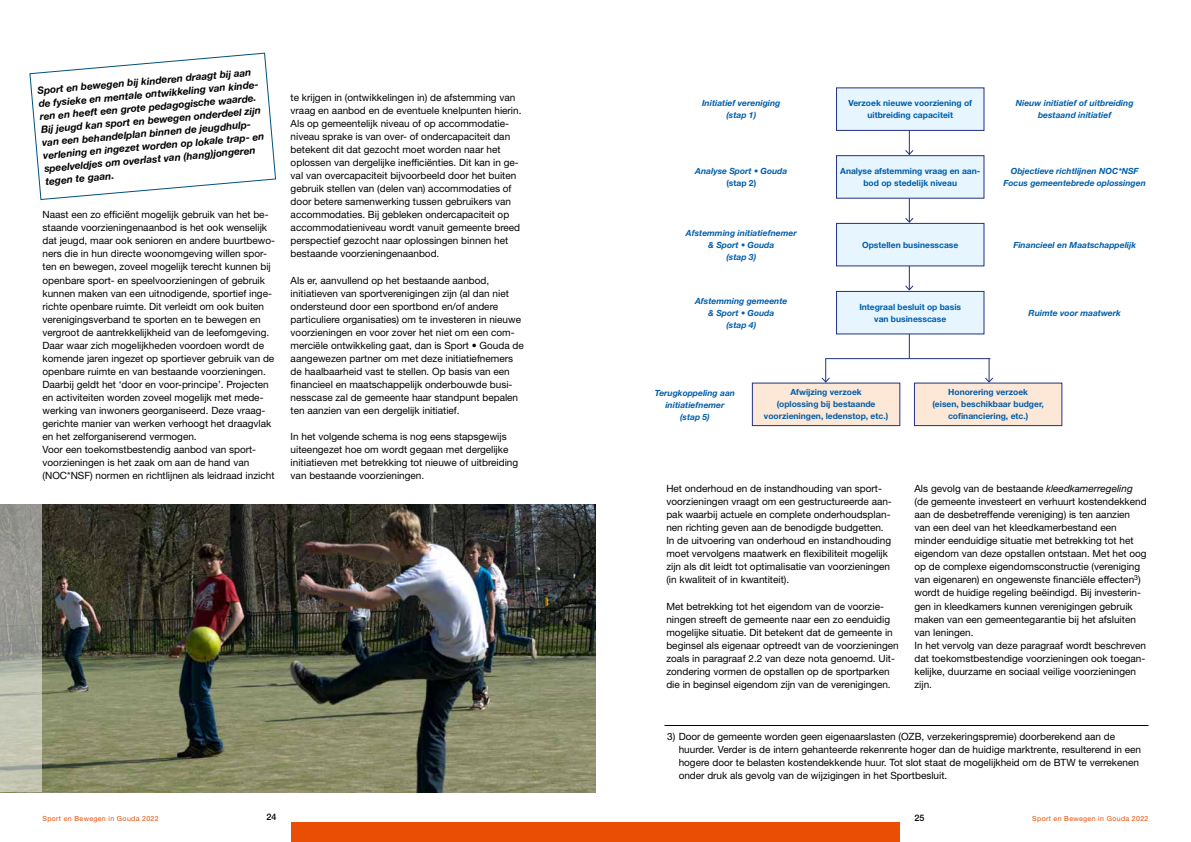
<style>
.page{position:relative;width:1191px;height:842px;background:#fff}
.page>*{position:absolute;margin:0;border:0;box-sizing:border-box;transform-origin:0 0}
.t1{font:10px/13px "Helvetica Neue LT Std";color:#000}
.t2{font:italic 700 10px/13px "Helvetica Neue LT Std";color:#000}
.t3{font:500 9px "Helvetica Neue LT Std";color:#000}
.t4{font:italic 700 8.5px/12px "Helvetica Neue LT Std";color:#005eaa;text-align:center}
.t5{font:700 8.5px/12px "Helvetica Neue LT Std";color:#005eaa;text-align:center}
.t6{font:7px "Helvetica Neue LT Std";letter-spacing:.05em;color:#e94e04}
.s1{font-style:italic}
</style>
<div class="page">
<div style="left:291px;top:822px;width:304px;height:20px;background:#e94e04"></div>
<div style="left:595px;top:822px;width:305px;height:20px;background:#e94e04"></div>
<svg style="left:29px;top:52px;width:247px;height:148px"></svg>
<img style="left:42px;top:504px;width:553px;height:288px">
<svg style="left:0;top:504px;width:42px;height:288px;background:#a9ab9f"></svg>
<div style="left:836px;top:88px;width:148px;height:42px;background:#e6f5fe"></div>
<div style="left:836px;top:87px;width:148px;height:44px;border:1px solid #243282"></div>
<hr style="left:908px;top:130px;width:2px;height:24px;background:#243282">
<svg style="left:905px;top:149px;width:9px;height:6px"></svg>
<div style="left:836px;top:156px;width:148px;height:42px;background:#e6f5fe"></div>
<div style="left:836px;top:155px;width:148px;height:44px;border:1px solid #243282"></div>
<hr style="left:908px;top:198px;width:2px;height:24px;background:#243282">
<svg style="left:904px;top:217px;width:10px;height:6px"></svg>
<div style="left:836px;top:223px;width:148px;height:43px;background:#e6f5fe"></div>
<div style="left:836px;top:223px;width:148px;height:43px;border:1px solid #243282"></div>
<hr style="left:908px;top:266px;width:2px;height:24px;background:#243282">
<svg style="left:904px;top:284px;width:10px;height:7px"></svg>
<div style="left:836px;top:291px;width:148px;height:43px;background:#e6f5fe"></div>
<div style="left:836px;top:291px;width:148px;height:43px;border:1px solid #243282"></div>
<hr style="left:908px;top:334px;width:2px;height:25px;background:#243282">
<svg style="left:984px;top:358px;width:10px;height:25px"></svg>
<svg style="left:820px;top:358px;width:11px;height:25px"></svg>
<hr style="left:826px;top:358px;width:164px;height:1px;background:#243282">
<div style="left:914px;top:383px;width:148px;height:43px;background:#fde7d7"></div>
<div style="left:914px;top:383px;width:148px;height:43px;border:1px solid #243282"></div>
<div style="left:752px;top:383px;width:148px;height:43px;background:#fde7d7"></div>
<div style="left:752px;top:383px;width:148px;height:43px;border:1px solid #243282"></div>
<hr style="left:664px;top:725px;width:484px;height:1px;background:#000">
<p class="t2" style="left:37px;top:84px;width:223px;rotate:-5deg">Sport en bewegen bij kinderen draagt bij aan de fysieke en mentale ontwikkeling van kinde&shy;ren en heeft een grote pedagogische waarde.<br>Bij jeugd kan sport en bewegen onderdeel zijn van een behandelplan binnen de jeugdhulp&shy;verlening en ingezet worden op lokale trap- en speelveldjes om overlast van (hang)jongeren tegen te gaan.</p>
<p class="t1" style="left:43px;top:208px;width:234px">Naast een zo efficiënt mogelijk gebruik van het be&shy;staande voorzieningenaanbod is het ook wenselijk dat jeugd, maar ook senioren en andere buurtbewo&shy;ners die in hun directe woonomgeving willen spor&shy;ten en bewegen, zoveel mogelijk terecht kunnen bij openbare sport- en speelvoorzieningen of gebruik kunnen maken van een uitnodigende, sportief inge&shy;richte openbare ruimte. Dit verleidt om ook buiten verenigingsverband te sporten en te bewegen en vergroot de aantrekkelijkheid van de leefomgeving.<br>Daar waar zich mogelijkheden voordoen wordt de komende jaren ingezet op sportiever gebruik van de openbare ruimte en van bestaande voorzieningen.<br>Daarbij geldt het ‘door en voor-principe’. Projecten en activiteiten worden zoveel mogelijk met mede&shy;werking van inwoners georganiseerd. Deze vraag&shy;gerichte manier van werken verhoogt het draagvlak en het zelforganiserend vermogen.<br>Voor een toekomstbestendig aanbod van sport&shy;voorzieningen is het zaak om aan de hand van (NOC*NSF) normen en richtlijnen als leidraad inzicht</p>
<p class="t1" style="left:291px;top:91px;width:232px">te krijgen in (ontwikkelingen in) de afstemming van vraag en aanbod en de eventuele knelpunten hierin.<br>Als op gemeentelijk niveau of op accommodatie&shy;niveau sprake is van over- of ondercapaciteit dan betekent dit dat gezocht moet worden naar het oplossen van dergelijke inefficiënties. Dit kan in ge&shy;val van overcapaciteit bijvoorbeeld door het buiten gebruik stellen van (delen van) accommodaties of door betere samenwerking tussen gebruikers van accommodaties. Bij gebleken ondercapaciteit op accommodatieniveau wordt vanuit gemeente breed perspectief gezocht naar oplossingen binnen het bestaande voorzieningenaanbod.</p>
<p class="t1" style="left:291px;top:273px;width:235px">Als er, aanvullend op het bestaande aanbod, initiatieven van sportverenigingen zijn (al dan niet ondersteund door een sportbond en/of andere particuliere organisaties) om te investeren in nieuwe voorzieningen en voor zover het niet om een com&shy;merciële ontwikkeling gaat, dan is Sport • Gouda de aangewezen partner om met deze initiatiefnemers de haalbaarheid vast te stellen. Op basis van een financieel en maatschappelijk onderbouwde busi&shy;nesscase zal de gemeente haar standpunt bepalen ten aanzien van een dergelijk initiatief.</p>
<p class="t1" style="left:291px;top:430px;width:229px">In het volgende schema is nog eens stapsgewijs uiteengezet hoe om wordt gegaan met dergelijke initiatieven met betrekking tot nieuwe of uitbreiding van bestaande voorzieningen.</p>
<p class="t4" style="left:702px;top:97px;width:80px">Initiatief vereniging (stap 1)</p>
<p class="t5" style="left:848px;top:97px;width:125px">Verzoek nieuwe voorziening of uitbreiding capaciteit</p>
<p class="t4" style="left:1016px;top:97px;width:119px">Nieuw initiatief of uitbreiding bestaand initiatief</p>
<p class="t4" style="left:695px;top:165px;width:94px">Analyse Sport • Gouda</p>
<p class="t5" style="left:726px;top:177px;width:31px">(stap 2)</p>
<p class="t5" style="left:840px;top:165px;width:142px">Analyse afstemming vraag en aan&shy;bod op stedelijk niveau</p>
<p class="t4" style="left:1003px;top:165px;width:144px">Objectieve richtlijnen NOC*NSF<br>Focus gemeentebrede oplossingen</p>
<p class="t4" style="left:686px;top:226px;width:112px">Afstemming initiatiefnemer &amp; Sport • Gouda<br>(stap 3)</p>
<p class="t5" style="left:862px;top:238px;width:98px">Opstellen businesscase</p>
<p class="t4" style="left:1013px;top:238px;width:124px">Financieel en Maatschappelijk</p>
<p class="t4" style="left:695px;top:294px;width:94px">Afstemming gemeente &amp; Sport • Gouda<br>(stap 4)</p>
<p class="t5" style="left:859px;top:300px;width:103px">Integraal besluit op basis van businesscase</p>
<p class="t4" style="left:1028px;top:306px;width:94px">Ruimte voor maatwerk</p>
<p class="t4" style="left:655px;top:387px;width:82px">Terugkoppeling aan initiatiefnemer (stap 5)</p>
<p class="t5" style="left:764px;top:386px;width:126px">Afwijzing verzoek<br>(oplossing bij bestaande voorzieningen, ledenstop, etc.)</p>
<p class="t5" style="left:932px;top:386px;width:113px">Honorering verzoek<br>(eisen, beschikbaar budger, cofinanciering, etc.)</p>
<p class="t1" style="left:666px;top:482px;width:227px">Het onderhoud en de instandhouding van sport&shy;voorzieningen vraagt om een gestructureerde aan&shy;pak waarbij actuele en complete onderhoudsplan&shy;nen richting geven aan de benodigde budgetten.<br>In de uitvoering van onderhoud en instandhouding moet vervolgens maatwerk en flexibiliteit mogelijk zijn als dit leidt tot optimalisatie van voorzieningen (in kwaliteit of in kwantiteit).</p>
<p class="t1" style="left:666px;top:599px;width:234px">Met betrekking tot het eigendom van de voorzie&shy;ningen streeft de gemeente naar een zo eenduidig mogelijke situatie. Dit betekent dat de gemeente in beginsel als eigenaar optreedt van de voorzieningen zoals in paragraaf 2.2 van deze nota genoemd. Uit&shy;zondering vormen de opstallen op de sportparken die in beginsel eigendom zijn van de verenigingen.</p>
<p class="t1" style="left:914px;top:482px;width:234px">Als gevolg van de bestaande <span class="s1">kleedkamerregeling </span>(de gemeente investeert en verhuurt kostendekkend aan de desbetreffende vereniging) is ten aanzien van een deel van het kleedkamerbestand een minder eenduidige situatie met betrekking tot het eigendom van deze opstallen ontstaan. Met het oog op de complexe eigendomsconstructie (vereniging van eigenaren) en ongewenste financiële effecten<sup>3</sup>) wordt de huidige regeling beëindigd. Bij investerin&shy;gen in kleedkamers kunnen verenigingen gebruik maken van een gemeentegarantie bij het afsluiten van leningen.<br>In het vervolg van deze paragraaf wordt beschreven dat toekomstbestendige voorzieningen ook toegan&shy;kelijke, duurzame en sociaal veilige voorzieningen zijn.</p>
<p class="t1" style="left:678px;top:730px;width:464px;text-indent:-11px">3) Door de gemeente worden geen eigenaarslasten (OZB, verzekeringspremie) doorberekend aan de huurder. Verder is de intern gehanteerde rekenrente hoger dan de huidige marktrente, resulterend in een hogere door te belasten kostendekkende huur. Tot slot staat de mogelijkheid om de BTW te verrekenen onder druk als gevolg van de wijzigingen in het Sportbesluit.</p>
<p class="t6" style="left:43px;top:815px;width:118px">Sport en Bewegen in Gouda 2022</p>
<p class="t3" style="left:266px;top:812px;width:12px">24</p>
<p class="t3" style="left:914px;top:812px;width:12px">25</p>
<p class="t6" style="left:1032px;top:815px;width:118px">Sport en Bewegen in Gouda 2022</p>
</div>
